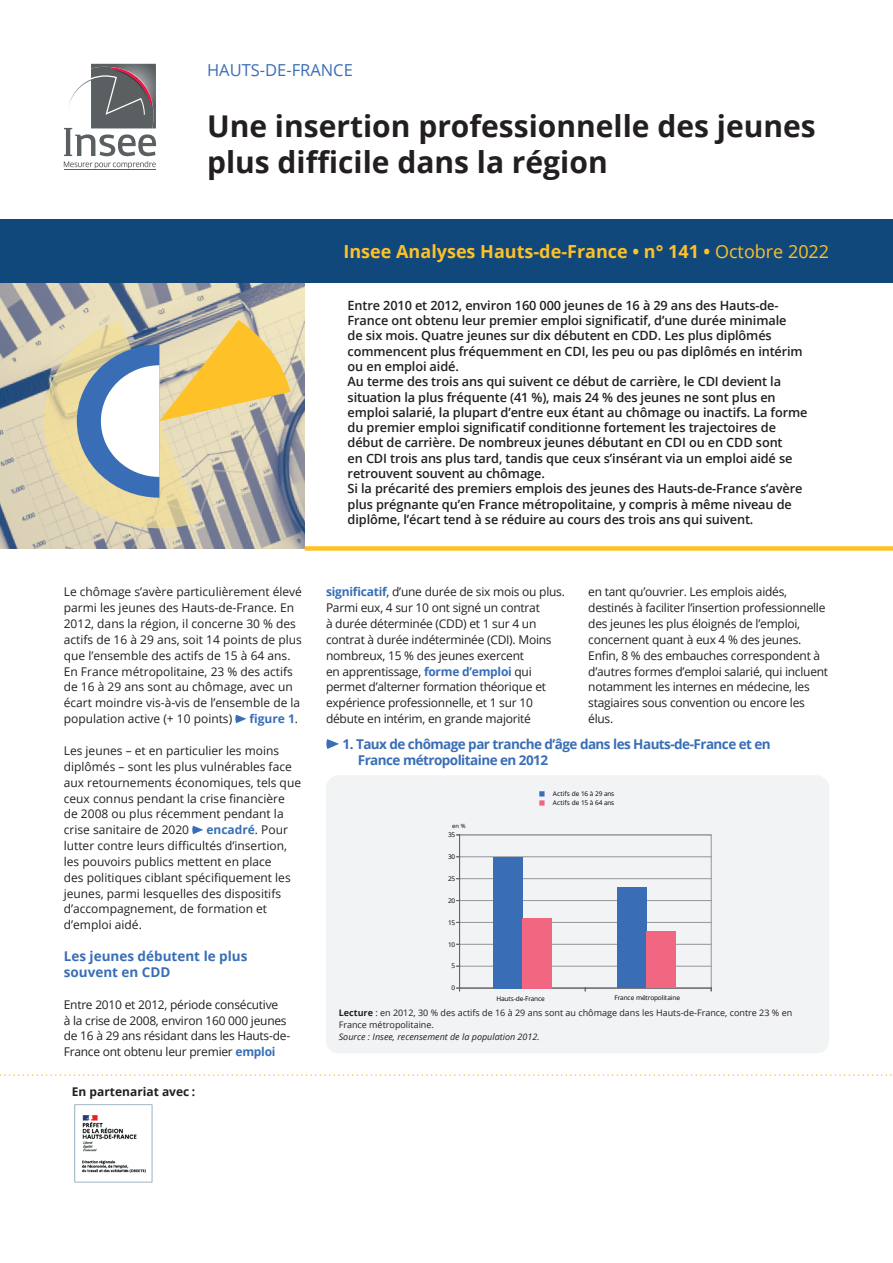
<style>
.page{position:relative;width:893px;height:1263px;background:#fff}
.page>*{position:absolute;margin:0;border:0;box-sizing:border-box;transform-origin:0 0}
.t1{font:700 30px/36px "Open Sans";color:#231f20}
.t2{font:700 18px "Open Sans";color:#fec128}
.t3{font:16.5px "Open Sans";color:#396eb7}
.t4{font:700 13.5px/16.2px "Open Sans";letter-spacing:-.04em;color:#396eb7}
.t5{font:700 13.5px/15.9px "Open Sans";color:#396eb7}
.t6{font:600 12.75px/15.3px "Open Sans";letter-spacing:-.01em;color:#231f20}
.t7{font:12px/15.9px "Open Sans";letter-spacing:-.02em;color:#231f20}
.t8{font:12px/15.9px "Open Sans";color:#231f20}
.t9{font:700 12px "Open Sans";color:#231f20}
.t10{font:700 12px "Open Sans";color:#396eb7}
.t11{font:9px/12px "Open Sans";color:#231f20}
.t12{font:italic 9px "Open Sans";color:#231f20}
.t13{font:6.45px "Open Sans";letter-spacing:-.03em;color:#000001}
.t14{font:6.45px/9.1px "Open Sans";letter-spacing:-.01em;color:#000001}
.t15{font:5.85px "Open Sans";color:#000001}
.s1{font-weight:400}
.s2{font-weight:400;color:#231f20}
.s3{font-weight:700;color:#396eb7}
.s4{font-weight:700}
</style>
<div class="page">
<svg style="left:235px;top:715px;width:11px;height:8px"></svg>
<svg style="left:192px;top:826px;width:11px;height:8px"></svg>
<img style="left:0;top:283px;width:305px;height:265px">
<div style="left:0;top:219px;width:893px;height:64px;background:#11487b"></div>
<div style="left:305px;top:546px;width:588px;height:5px;background:#fec128"></div>
<svg style="left:29px;top:320px;width:261px;height:222px;background:#c9c2a5"></svg>
<hr style="left:64px;top:170px;width:92px;height:1px;background:#e91847">
<svg style="left:64px;top:64px;width:92px;height:104px"></svg>
<div style="left:326px;top:775px;width:503px;height:278px;background:#f2f3f4;border-radius:13px"></div>
<svg style="left:326px;top:739px;width:13px;height:10px"></svg>
<svg style="left:457px;top:835px;width:255px;height:156px"></svg>
<hr style="left:460px;top:988px;width:251px;height:1px;background:#636366">
<hr style="left:459px;top:835px;width:1px;height:153px;background:#636366">
<div style="left:617px;top:887px;width:29px;height:101px;background:#396eb7"></div>
<div style="left:493px;top:857px;width:29px;height:132px;background:#396eb7"></div>
<div style="left:646px;top:931px;width:30px;height:57px;background:#f16681"></div>
<div style="left:522px;top:919px;width:30px;height:70px;background:#f16681"></div>
<svg style="left:539px;top:791px;width:5px;height:15px"></svg>
<svg style="left:0;top:1074px;width:892px;height:2px"></svg>
<img style="left:74px;top:1104px;width:79px;height:79px">
<p class="t3" style="left:207px;top:58px;width:147px">HAUTS-DE-FRANCE</p>
<h1 class="t1" style="left:207px;top:107px;width:610px">Une insertion professionnelle des jeunes plus difficile dans la région</h1>
<h2 class="t2" style="left:343px;top:239px;width:487px">Insee Analyses Hauts-de-France • n° 141 • <span class="s1">Octobre 2022</span></h2>
<p class="t8" style="left:64px;top:584px;width:240px">Le chômage s’avère particulièrement élevé parmi les jeunes des Hauts-de-France. En 2012, dans la région, il concerne 30 % des actifs de 16 à 29 ans, soit 14 points de plus que l’ensemble des actifs de 15 à 64 ans.<br>En France métropolitaine, 23 % des actifs de 16 à 29 ans sont au chômage, avec un écart moindre vis-à-vis de l’ensemble de la population active (+ 10 points)</p>
<p class="t10" style="left:249px;top:710px;width:50px">figure 1<span class="s2">.</span></p>
<p class="t8" style="left:64px;top:742px;width:239px">Les jeunes – et en particulier les moins diplômés – sont les plus vulnérables face aux retournements économiques, tels que ceux connus pendant la crise financière de 2008 ou plus récemment pendant la crise sanitaire de 2020</p>
<p class="t8" style="left:64px;top:822px;width:228px;text-indent:143px"><span class="s3">encadré</span>. Pour lutter contre leurs difficultés d’insertion, les pouvoirs publics mettent en place des politiques ciblant spécifiquement les jeunes, parmi lesquelles des dispositifs d’accompagnement, de formation et d’emploi aidé.</p>
<p class="t5" style="left:64px;top:948px;width:185px">Les jeunes débutent le plus souvent en CDD</p>
<p class="t7" style="left:64px;top:996px;width:228px">Entre 2010 et 2012, période consécutive<br>à la crise de 2008, environ 160 000 jeunes de 16 à 29 ans résidant dans les Hauts-de-France ont obtenu leur premier <span class="s3">emploi</span></p>
<p class="t9" style="left:72px;top:1083px;width:125px">En partenariat avec :</p>
<p class="t6" style="left:348px;top:297px;width:461px">Entre 2010 et 2012, environ 160 000 jeunes de 16 à 29 ans des Hauts-de-France ont obtenu leur premier emploi significatif, d’une durée minimale<br>de six mois. Quatre jeunes sur dix débutent en CDD. Les plus diplômés commencent plus fréquemment en CDI, les peu ou pas diplômés en intérim ou en emploi aidé.<br>Au terme des trois ans qui suivent ce début de carrière, le CDI devient la situation la plus fréquente (41 %), mais 24 % des jeunes ne sont plus en emploi salarié, la plupart d’entre eux étant au chômage ou inactifs. La forme du premier emploi significatif conditionne fortement les trajectoires de début de carrière. De nombreux jeunes débutant en CDI ou en CDD sont<br>en CDI trois ans plus tard, tandis que ceux s’insérant via un emploi aidé se retrouvent souvent au chômage.<br>Si la précarité des premiers emplois des jeunes des Hauts-de-France s’avère plus prégnante qu’en France métropolitaine, y compris à même niveau de diplôme, l’écart tend à se réduire au cours des trois ans qui suivent.</p>
<p class="t7" style="left:326px;top:584px;width:240px"><span class="s3">significatif</span>, d’une durée de six mois ou plus.<br>Parmi eux, 4 sur 10 ont signé un contrat<br>à durée déterminée (CDD) et 1 sur 4 un contrat à durée indéterminée (CDI). Moins nombreux, 15 % des jeunes exercent<br>en apprentissage, <span class="s3">forme d’emploi</span> qui permet d’alterner formation théorique et expérience professionnelle, et 1 sur 10 débute en intérim, en grande majorité</p>
<p class="t7" style="left:588px;top:584px;width:241px">en tant qu’ouvrier. Les emplois aidés, destinés à faciliter l’insertion professionnelle des jeunes les plus éloignés de l’emploi, concernent quant à eux 4 % des jeunes.<br>Enfin, 8 % des embauches correspondent à d’autres formes d’emploi salarié, qui incluent notamment les internes en médecine, les stagiaires sous convention ou encore les élus.</p>
<p class="t4" style="left:358px;top:736px;width:414px;text-indent:-15px">1. Taux de chômage par tranche d’âge dans les Hauts-de-France et en<br>France métropolitaine en 2012</p>
<p class="t15" style="left:452px;top:822px;width:15px">en %</p>
<p class="t13" style="left:448px;top:830px;width:9px">35</p>
<p class="t13" style="left:448px;top:852px;width:9px">30</p>
<p class="t13" style="left:448px;top:874px;width:9px">25</p>
<p class="t13" style="left:448px;top:896px;width:9px">20</p>
<p class="t13" style="left:448px;top:918px;width:9px">15</p>
<p class="t13" style="left:448px;top:940px;width:9px">10</p>
<p class="t13" style="left:451px;top:962px;width:5px">5</p>
<p class="t13" style="left:451px;top:983px;width:5px">0</p>
<p class="t14" style="left:553px;top:789px;width:63px">Actifs de 16 à 29 ans<br>Actifs de 15 à 64 ans</p>
<p class="t13" style="left:497px;top:995px;width:50px">Hauts-de-France</p>
<p class="t13" style="left:614px;top:994px;width:67px">France métropolitaine</p>
<p class="t11" style="left:339px;top:1006px;width:455px"><span class="s4">Lecture</span> : en 2012, 30 % des actifs de 16 à 29 ans sont au chômage dans les Hauts-de-France, contre 23 % en<br>France métropolitaine.</p>
<p class="t12" style="left:339px;top:1030px;width:202px">Source : Insee, recensement de la population 2012.</p>
</div>
